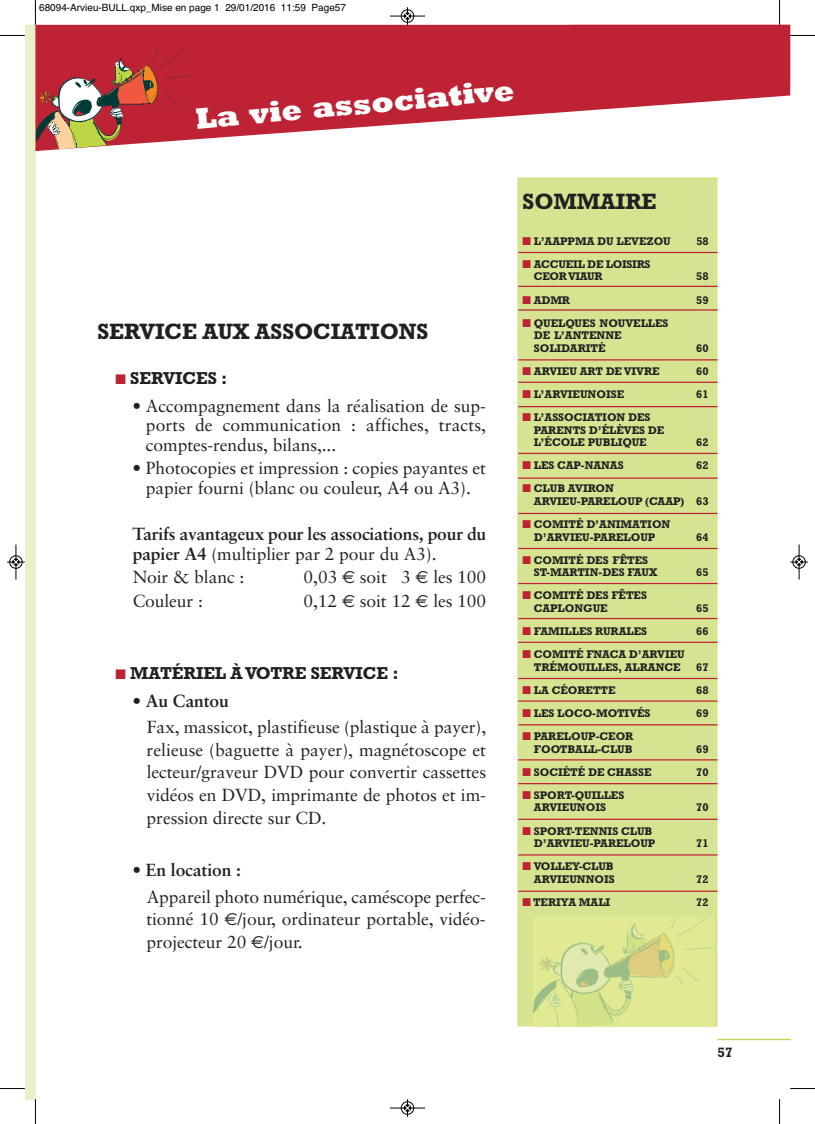
<style>
.page{position:relative;width:815px;height:1124px;background:#fff}
.page>*{position:absolute;margin:0;border:0;box-sizing:border-box;transform-origin:0 0}
.t1{font:800 30px "Rockwell";color:#fff}
.t2{font:700 22.5px "Rockwell";letter-spacing:-.005em;color:#231f20}
.t3{font:17.5px/22.8px "Sabon CE";letter-spacing:-.005em;color:#231f20}
.t4{font:700 17.5px/19.8px "Sabon CE";letter-spacing:-.01em;color:#231f20}
.t5{font:700 17.5px "Rockwell";letter-spacing:-.005em;color:#231f20}
.t6{font:700 13.75px "Rockwell";color:#231f20}
.t7{font:700 11.25px/12.5px "Rockwell";letter-spacing:-.005em;color:#231f20}
.t8{font:700 11.25px/12.5px "Rockwell";letter-spacing:-.03em;color:#231f20}
.t9{font:10px "Helvetica";color:#000}
.s1{color:#bd2335}
.s2{font-weight:400}
.s3{font-family:"Euro Sans"}
.s4{font-weight:700}
</style>
<div class="page">
<div style="left:25px;top:25px;width:10px;height:1073px;background:#e8f0c7"></div>
<hr style="left:718px;top:1038px;width:72px;height:1px;background:#bcd646">
<svg style="left:35px;top:25px;width:755px;height:126px;fill:#bd2335"></svg>
<svg style="left:36px;top:48px;width:157px;height:103px;background:#b95754"></svg>
<div style="left:517px;top:177px;width:201px;height:849px;background:#d6e492"></div>
<hr style="left:518px;top:252px;width:200px;height:1px;background:#bd2335">
<hr style="left:518px;top:286px;width:200px;height:1px;background:#bd2335">
<hr style="left:518px;top:309px;width:200px;height:1px;background:#bd2335">
<hr style="left:518px;top:359px;width:200px;height:1px;background:#bd2335">
<hr style="left:518px;top:381px;width:200px;height:2px;background:#bd2335">
<hr style="left:518px;top:406px;width:200px;height:1px;background:#bd2335">
<hr style="left:518px;top:452px;width:200px;height:2px;background:#bd2335">
<hr style="left:518px;top:477px;width:200px;height:1px;background:#bd2335">
<hr style="left:518px;top:512px;width:200px;height:2px;background:#bd2335">
<hr style="left:518px;top:547px;width:200px;height:2px;background:#bd2335">
<hr style="left:518px;top:582px;width:200px;height:2px;background:#bd2335">
<hr style="left:518px;top:617px;width:200px;height:2px;background:#bd2335">
<hr style="left:518px;top:641px;width:200px;height:1px;background:#bd2335">
<hr style="left:518px;top:677px;width:200px;height:2px;background:#bd2335">
<hr style="left:518px;top:700px;width:200px;height:1px;background:#bd2335">
<hr style="left:518px;top:724px;width:200px;height:1px;background:#bd2335">
<hr style="left:518px;top:759px;width:200px;height:1px;background:#bd2335">
<hr style="left:518px;top:782px;width:200px;height:2px;background:#bd2335">
<hr style="left:518px;top:818px;width:200px;height:1px;background:#bd2335">
<hr style="left:518px;top:854px;width:200px;height:1px;background:#bd2335">
<hr style="left:518px;top:890px;width:200px;height:1px;background:#bd2335">
<img style="left:534px;top:916px;width:179px;height:110px">
<svg style="left:35px;top:0;width:1px;height:25px"></svg>
<svg style="left:0;top:35px;width:25px;height:1px"></svg>
<svg style="left:570px;top:0;width:245px;height:87px"></svg>
<svg style="left:35px;top:1098px;width:1px;height:25px"></svg>
<svg style="left:0;top:1088px;width:25px;height:1px"></svg>
<svg style="left:779px;top:1099px;width:1px;height:24px"></svg>
<svg style="left:790px;top:1088px;width:25px;height:1px"></svg>
<div style="left:401px;top:9px;width:13px;height:14px;border:1px solid #fff;border-radius:50%"></div>
<hr style="left:390px;top:16px;width:35px;height:1px;background:#000">
<div style="left:401px;top:10px;width:13px;height:12px;border:1px solid #000;border-radius:50%"></div>
<svg style="left:404px;top:7px;width:7px;height:18px"></svg>
<hr style="left:390px;top:1107px;width:35px;height:1px;background:#000">
<div style="left:401px;top:1101px;width:13px;height:13px;border:1px solid #000;border-radius:50%"></div>
<svg style="left:404px;top:1099px;width:7px;height:17px"></svg>
<div style="left:9px;top:555px;width:14px;height:13px;border:1px solid #fff;border-radius:50%"></div>
<hr style="left:16px;top:544px;width:1px;height:35px;background:#000">
<div style="left:10px;top:555px;width:12px;height:13px;border:1px solid #000;border-radius:50%"></div>
<svg style="left:7px;top:558px;width:18px;height:7px"></svg>
<div style="left:792px;top:555px;width:14px;height:13px;border:1px solid #fff;border-radius:50%"></div>
<hr style="left:799px;top:544px;width:1px;height:35px;background:#000">
<div style="left:793px;top:555px;width:12px;height:13px;border:1px solid #000;border-radius:50%"></div>
<svg style="left:790px;top:558px;width:18px;height:7px"></svg>
<p class="t9" style="left:39px;top:2px;width:308px">68094-Arvieu-BULL.qxp_Mise en page 1 29/01/2016 11:59 Page57</p>
<h1 class="t1" style="left:195px;top:108px;width:322px;rotate:-5deg">La vie associative</h1>
<h2 class="t2" style="left:97px;top:323px;width:333px">SERVICE AUX ASSOCIATIONS</h2>
<h3 class="t5" style="left:116px;top:372px;width:113px"><span class="s1">■</span> SERVICES :</h3>
<h3 class="t3" style="left:146px;top:397px;width:342px;line-height:19.8px;text-align:justify;text-indent:-13px">• Accompagnement dans la réalisation de sup&shy;ports de communication : affiches, tracts, comptes-rendus, bilans,...</h3>
<h3 class="t3" style="left:132px;top:459px;width:355px;line-height:19.6px;text-align:center">• Photocopies et impression : copies payantes et papier fourni (blanc ou couleur, A4 ou A3).</h3>
<h3 class="t4" style="left:132px;top:526px;width:355px">Tarifs avantageux pour les associations, pour du papier A4 <span class="s2">(multiplier par 2 pour du A3).</span></h3>
<h3 class="t3" style="left:133px;top:567px;width:113px">Noir &amp; blanc :</h3>
<h3 class="t3" style="left:304px;top:567px;width:184px">0,03 <span class="s3">€</span> soit 3 <span class="s3">€</span> les 100</h3>
<h3 class="t3" style="left:133px;top:590px;width:72px">Couleur :</h3>
<h3 class="t3" style="left:304px;top:590px;width:184px">0,12 <span class="s3">€</span> soit 12 <span class="s3">€</span> les 100</h3>
<h3 class="t5" style="left:116px;top:667px;width:285px"><span class="s1">■</span> MATÉRIEL À VOTRE SERVICE :</h3>
<h3 class="t3" style="left:147px;top:688px;width:341px;line-height:26.2px;text-indent:-14px">• <span class="s4">Au Cantou<br></span>Fax, massicot, plastifieuse (plastique à payer),</h3>
<h3 class="t3" style="left:147px;top:739px;width:341px;text-align:justify">relieuse (baguette à payer), magnétoscope et lecteur/graveur DVD pour convertir cassettes vidéos en DVD, imprimante de photos et im&shy;pression directe sur CD.</h3>
<h3 class="t3" style="left:147px;top:858px;width:341px;line-height:26.2px;text-indent:-14px">• <span class="s4">En location :<br></span>Appareil photo numérique, caméscope perfec-</h3>
<h3 class="t3" style="left:146px;top:909px;width:341px">tionné 10 <span class="s3">€</span>/jour, ordinateur portable, vidéo&shy;projecteur 20 <span class="s3">€</span>/jour.</h3>
<h2 class="t2" style="left:523px;top:194px;width:135px">SOMMAIRE</h2>
<p class="t7" style="left:523px;top:236px;width:150px"><span class="s1">■</span> L’AAPPMA DU LEVEZOU</p>
<p class="t7" style="left:696px;top:236px;width:14px">58</p>
<p class="t8" style="left:534px;top:259px;width:118px;text-indent:-11px"><span class="s1">■</span> ACCUEIL DE LOISIRS<br>CEOR VIAUR</p>
<p class="t7" style="left:696px;top:271px;width:14px">58</p>
<p class="t7" style="left:523px;top:294px;width:49px"><span class="s1">■</span> ADMR</p>
<p class="t7" style="left:696px;top:294px;width:14px">59</p>
<p class="t7" style="left:534px;top:318px;width:136px;text-indent:-11px"><span class="s1">■</span> QUELQUES NOUVELLES<br>DE L’ANTENNE<br>SOLIDARITÉ</p>
<p class="t7" style="left:696px;top:343px;width:14px">60</p>
<p class="t7" style="left:523px;top:366px;width:139px"><span class="s1">■</span> ARVIEU ART DE VIVRE</p>
<p class="t7" style="left:696px;top:366px;width:14px">60</p>
<p class="t7" style="left:523px;top:389px;width:103px"><span class="s1">■</span> L’ARVIEUNOISE</p>
<p class="t7" style="left:696px;top:389px;width:14px">61</p>
<p class="t7" style="left:534px;top:412px;width:132px;text-indent:-11px"><span class="s1">■</span> L’ASSOCIATION DES<br>PARENTS D’ÉLÈVES DE<br>L’ÉCOLE PUBLIQUE</p>
<p class="t7" style="left:696px;top:437px;width:14px">62</p>
<p class="t7" style="left:523px;top:460px;width:103px"><span class="s1">■</span> LES CAP-NANAS</p>
<p class="t7" style="left:696px;top:460px;width:14px">62</p>
<p class="t7" style="left:534px;top:483px;width:176px;text-indent:-11px"><span class="s1">■</span> CLUB AVIRON<br>ARVIEU-PARELOUP (CAAP) 63</p>
<p class="t7" style="left:523px;top:519px;width:149px;text-align:center"><span class="s1">■</span> COMITÉ D’ANIMATION<br>D’ARVIEU-PARELOUP</p>
<p class="t7" style="left:696px;top:531px;width:14px">64</p>
<p class="t7" style="left:534px;top:554px;width:125px;text-indent:-11px"><span class="s1">■</span> COMITÉ DES FÊTES<br>ST-MARTIN-DES FAUX</p>
<p class="t7" style="left:534px;top:590px;width:115px;text-indent:-11px"><span class="s1">■</span> COMITÉ DES FÊTES<br>CAPLONGUE</p>
<p class="t7" style="left:696px;top:567px;width:14px">65</p>
<p class="t7" style="left:696px;top:603px;width:14px">65</p>
<p class="t7" style="left:523px;top:626px;width:126px"><span class="s1">■</span> FAMILLES RURALES</p>
<p class="t7" style="left:696px;top:626px;width:14px">66</p>
<p class="t7" style="left:534px;top:649px;width:152px;text-indent:-11px"><span class="s1">■</span> COMITÉ FNACA D’ARVIEU<br>TRÉMOUILLES, ALRANCE</p>
<p class="t7" style="left:696px;top:661px;width:14px">67</p>
<p class="t7" style="left:523px;top:685px;width:94px"><span class="s1">■</span> LA CÉORETTE</p>
<p class="t7" style="left:696px;top:685px;width:14px">68</p>
<p class="t7" style="left:523px;top:708px;width:129px"><span class="s1">■</span> LES LOCO-MOTIVÉS</p>
<p class="t7" style="left:696px;top:708px;width:14px">69</p>
<p class="t7" style="left:523px;top:731px;width:112px;text-align:right"><span class="s1">■</span> PARELOUP-CEOR<br>FOOTBALL-CLUB</p>
<p class="t7" style="left:696px;top:743px;width:14px">69</p>
<p class="t7" style="left:523px;top:766px;width:130px"><span class="s1">■</span> SOCIÉTÉ DE CHASSE</p>
<p class="t7" style="left:696px;top:766px;width:14px">70</p>
<p class="t7" style="left:534px;top:790px;width:92px;text-indent:-11px"><span class="s1">■</span> SPORT-QUILLES<br>ARVIEUNOIS</p>
<p class="t7" style="left:696px;top:802px;width:14px">70</p>
<p class="t7" style="left:523px;top:825px;width:134px;text-align:right"><span class="s1">■</span> SPORT-TENNIS CLUB<br>D’ARVIEU-PARELOUP</p>
<p class="t7" style="left:523px;top:861px;width:94px;text-align:right"><span class="s1">■</span> VOLLEY-CLUB<br>ARVIEUNNOIS</p>
<p class="t7" style="left:696px;top:838px;width:14px">71</p>
<p class="t7" style="left:696px;top:873px;width:14px">72</p>
<p class="t7" style="left:523px;top:896px;width:89px"><span class="s1">■</span> TERIYA MALI</p>
<p class="t7" style="left:696px;top:896px;width:14px">72</p>
<p class="t6" style="left:718px;top:1043px;width:17px">57</p>
</div>
